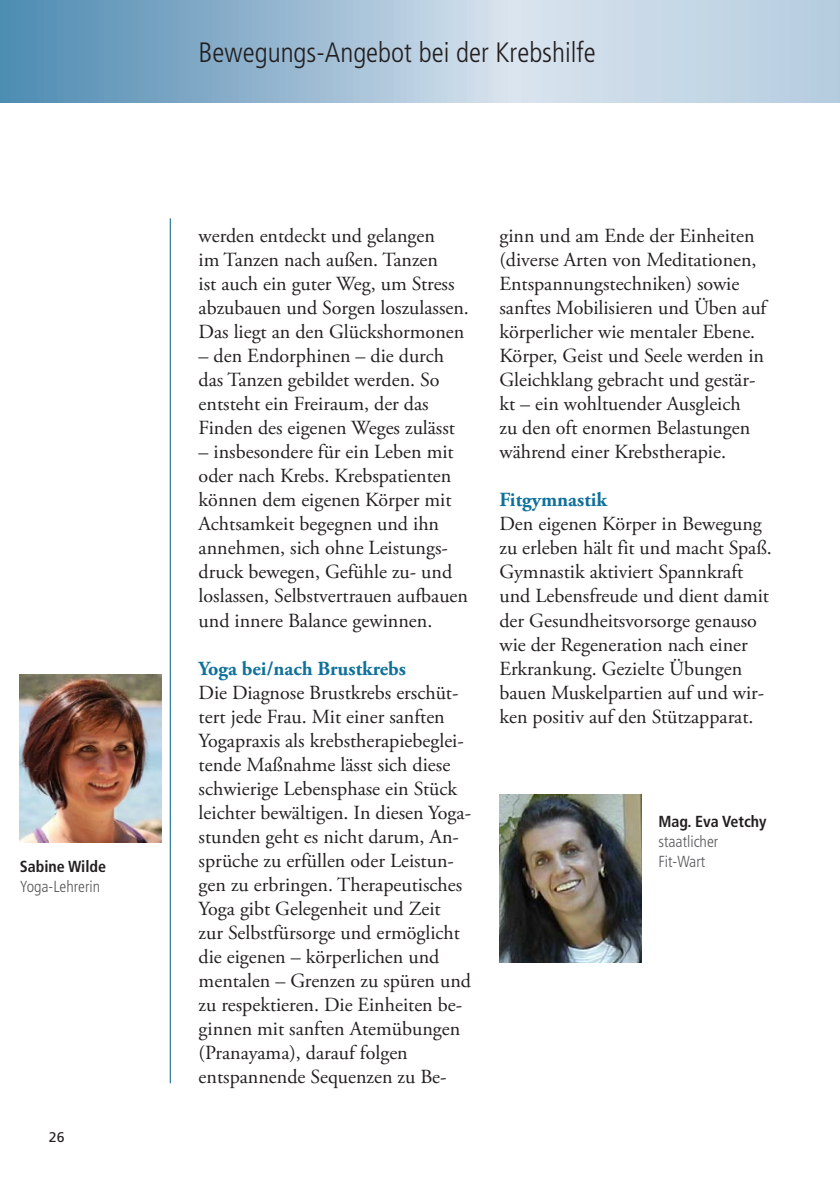
<style>
.page{position:relative;width:840px;height:1191px;background:#fff}
.page>*{position:absolute;margin:0;border:0;box-sizing:border-box;transform-origin:0 0}
.t1{font:300 condensed 28px "Frutiger LT Std";color:#231f20}
.t2{font:20px/24px "Adobe Garamond Pro";color:#231f20}
.t3{font:700 20px "Adobe Garamond Pro";color:#0f719b}
.t4{font:300 condensed 16px/20px "Frutiger LT Std";color:#57585a}
.t5{font:700 condensed 16px "Frutiger LT Std";color:#231f20}
.t6{font:14px "Frutiger LT Std";color:#231f20}
</style>
<div class="page">
<hr style="left:170px;top:218px;width:1px;height:865px;background:#005b86">
<svg style="left:0;top:0;width:839px;height:102px;background:#a5c2d7"></svg>
<img style="left:499px;top:794px;width:142px;height:168px">
<img style="left:20px;top:674px;width:142px;height:168px">
<p class="t5" style="left:20px;top:856px;width:88px">Sabine Wilde</p>
<p class="t4" style="left:20px;top:876px;width:82px">Yoga-Lehrerin</p>
<p class="t6" style="left:49px;top:1129px;width:17px">26</p>
<h1 class="t1" style="left:198px;top:36px;width:398px">Bewegungs-Angebot bei der Krebshilfe</h1>
<p class="t2" style="left:198px;top:225px;width:272px">werden entdeckt und gelangen<br>im Tanzen nach außen. Tanzen<br>ist auch ein guter Weg, um Stress abzubauen und Sorgen loszulassen.<br>Das liegt an den Glückshormonen</p>
<p class="t2" style="left:198px;top:345px;width:258px">– den Endorphinen – die durch das Tanzen gebildet werden. So entsteht ein Freiraum, der das<br>Finden des eigenen Weges zulässt</p>
<p class="t2" style="left:198px;top:441px;width:271px">– insbesondere für ein Leben mit oder nach Krebs. Krebspatienten können dem eigenen Körper mit<br>Achtsamkeit begegnen und ihn annehmen, sich ohne Leistungs&shy;druck bewegen, Gefühle zu- und loslassen, Selbstvertrauen aufbauen und innere Balance gewinnen.</p>
<p class="t3" style="left:198px;top:656px;width:209px">Yoga bei/nach Brustkrebs</p>
<p class="t2" style="left:198px;top:681px;width:274px">Die Diagnose Brustkrebs erschüt&shy;tert jede Frau. Mit einer sanften Yogapraxis als krebstherapiebeglei&shy;tende Maßnahme lässt sich diese schwierige Lebensphase ein Stück leichter bewältigen. In diesen Yoga&shy;stunden geht es nicht darum, An&shy;sprüche zu erfüllen oder Leistun&shy;gen zu erbringen. Therapeutisches Yoga gibt Gelegenheit und Zeit<br>zur Selbstfürsorge und ermöglicht die eigenen – körperlichen und mentalen – Grenzen zu spüren und zu respektieren. Die Einheiten be&shy;ginnen mit sanften Atemübungen (Pranayama), darauf folgen entspannende Sequenzen zu Be-</p>
<p class="t2" style="left:499px;top:225px;width:268px">ginn und am Ende der Einheiten (diverse Arten von Meditationen,<br>Entspannungstechniken) sowie sanftes Mobilisieren und Üben auf körperlicher wie mentaler Ebene.<br>Körper, Geist und Seele werden in<br>Gleichklang gebracht und gestär&shy;kt – ein wohltuender Ausgleich<br>zu den oft enormen Belastungen während einer Krebstherapie.</p>
<p class="t3" style="left:499px;top:488px;width:109px">Fitgymnastik</p>
<p class="t2" style="left:499px;top:513px;width:274px">Den eigenen Körper in Bewegung zu erleben hält fit und macht Spaß.<br>Gymnastik aktiviert Spannkraft und Lebensfreude und dient damit der Gesundheitsvorsorge genauso wie der Regeneration nach einer<br>Erkrankung. Gezielte Übungen bauen Muskelpartien auf und wir&shy;ken positiv auf den Stützapparat.</p>
<p class="t5" style="left:658px;top:811px;width:110px">Mag. Eva Vetchy</p>
<p class="t4" style="left:658px;top:831px;width:61px">staatlicher<br>Fit-Wart</p>
</div>
